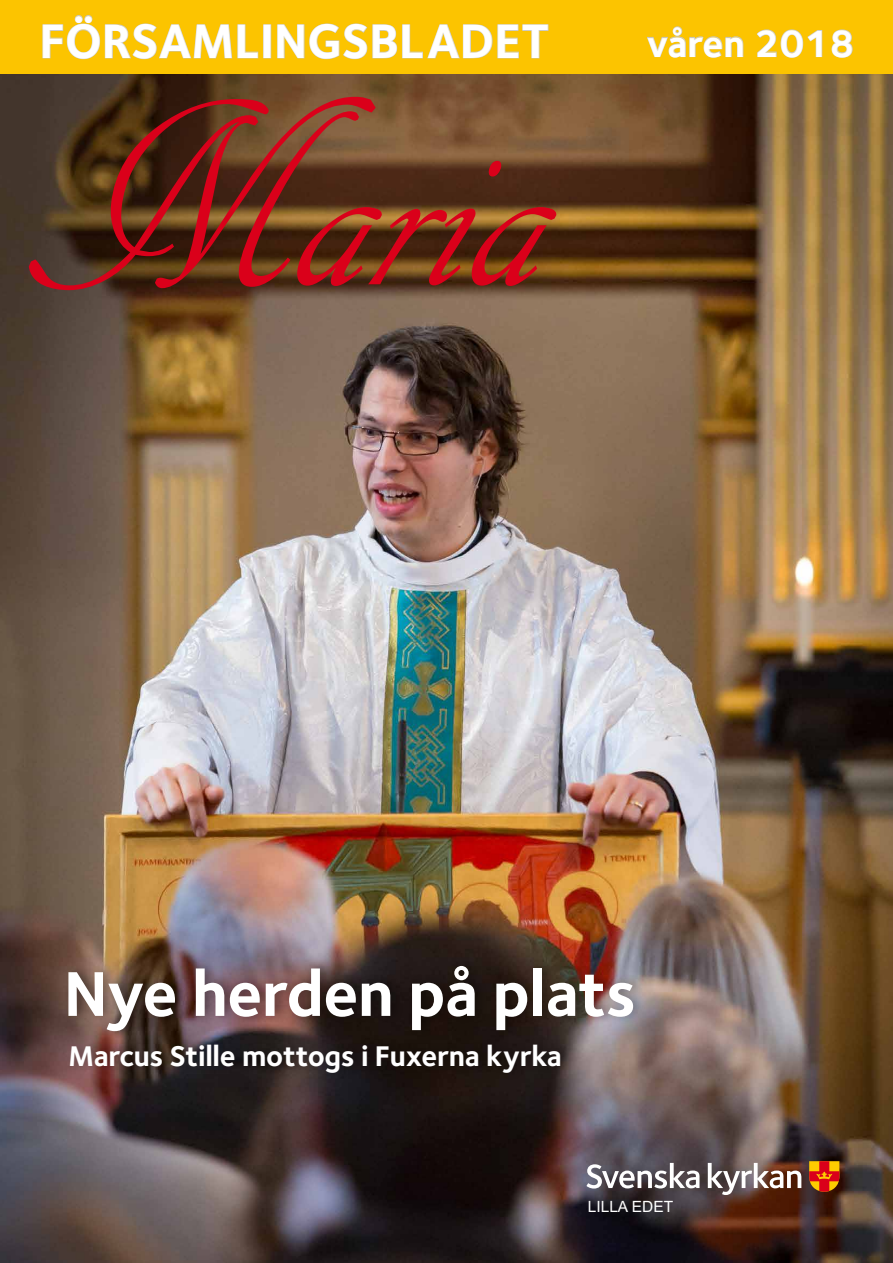
<style>
.page{position:relative;width:893px;height:1263px;background:#fff}
.page>*{position:absolute;margin:0;border:0;box-sizing:border-box;transform-origin:0 0}
.t1{font:278.55px "ARDECODE";color:#da001a;scale:.85 1}
.t2{font:65.55px "Foundry Sterling Bold OSF";letter-spacing:-.01em;color:#fff}
.t3{font:700 49.65px "Foundry Sterling";color:#fff}
.t4{font:700 39px "Foundry Sterling";color:#fff}
.t5{font:29.4px "Foundry Sterling Bold OSF";letter-spacing:-.01em;color:#fff}
.t6{font:15.45px "Arial";color:#fff}
</style>
<div class="page">
<img style="left:0;top:74px;width:893px;height:1189px">
<div style="left:0;top:0;width:893px;height:74px;background:#fcc400"></div>
<svg style="left:42px;top:15px;width:216px;height:44px"></svg>
<div style="left:263px;top:24px;width:8px;height:34px;border:1px solid #c6c7c8"></div>
<svg style="left:277px;top:23px;width:272px;height:36px"></svg>
<svg style="left:586px;top:1163px;width:113px;height:25px"></svg>
<svg style="left:708px;top:1163px;width:93px;height:32px"></svg>
<svg style="left:809px;top:1161px;width:30px;height:31px"></svg>
<svg style="left:647px;top:26px;width:97px;height:32px"></svg>
<svg style="left:757px;top:29px;width:65px;height:29px"></svg>
<svg style="left:831px;top:29px;width:22px;height:29px"></svg>
<div style="left:63px;top:957px;width:583px;height:124px;background:#000;opacity:.33"></div>
<h3 class="t3" style="left:39px;top:12px;width:511px">FÖRSAMLINGSBLADET</h3>
<h1 class="t1" style="left:27px;top:40px;width:658px">Maria</h1>
<h3 class="t4" style="left:647px;top:20px;width:209px">våren 2018</h3>
<h2 class="t2" style="left:64px;top:948px;width:574px">Nye herden på plats</h2>
<p class="t5" style="left:69px;top:1035px;width:495px">Marcus Stille mottogs i Fuxerna kyrka</p>
<p class="t6" style="left:588px;top:1196px;width:87px">LILLA EDET</p>
</div>
